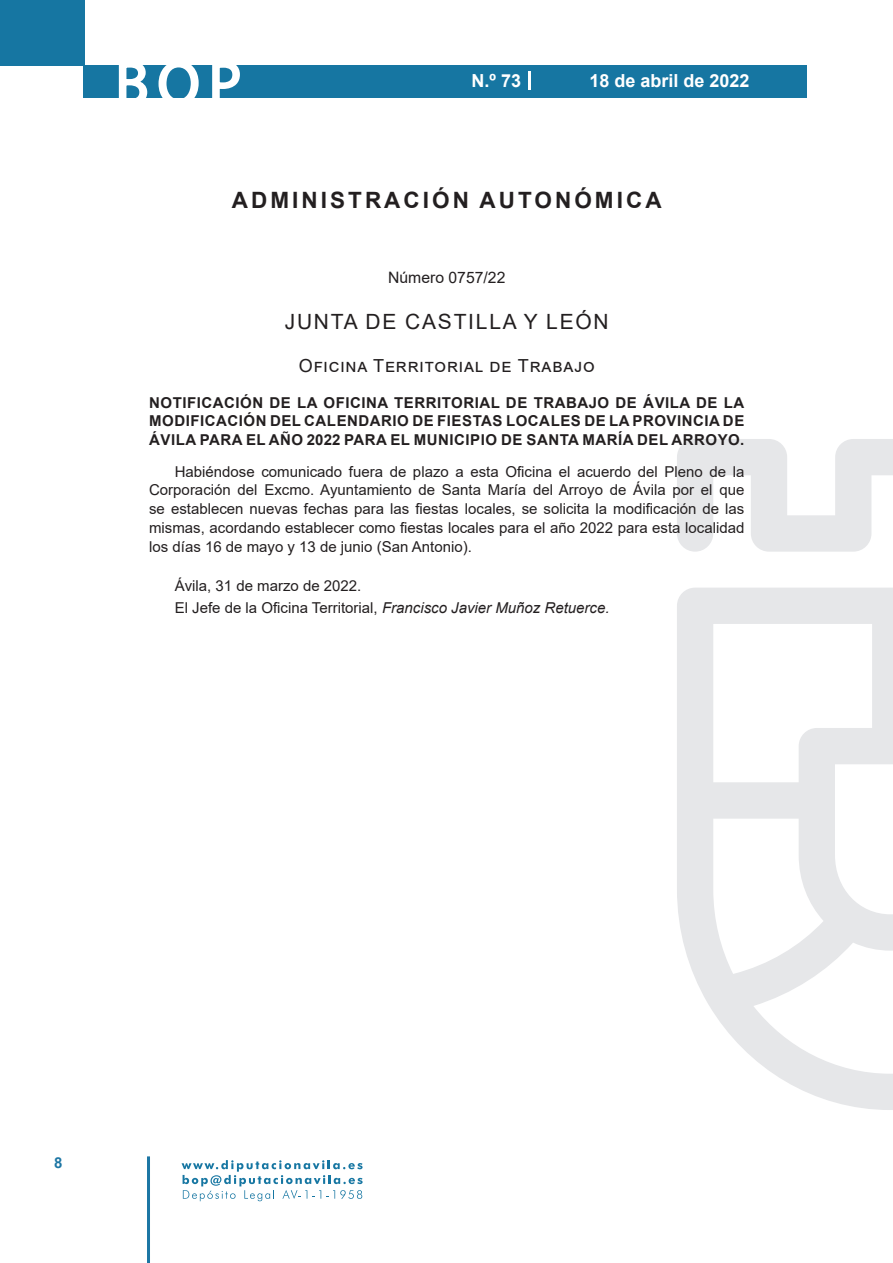
<style>
.page{position:relative;width:893px;height:1263px;background:#fff}
.page>*{position:absolute;margin:0;border:0;box-sizing:border-box;transform-origin:0 0}
.t1{font:500 61.5px "Avant Garde";color:#fff}
.t2{font:700 22.5px "Arial";letter-spacing:.135em;color:#231f20}
.t3{font:21px "Arial";letter-spacing:.085em;color:#231f20}
.t4{font:18px "Arial";letter-spacing:.05em;color:#231f20}
.t5{font:700 18px "Arial";color:#fff}
.t6{font:15.75px "Arial";color:#231f20}
.t7{font:15px/18.8px "Arial";color:#231f20;text-align:justify}
.t8{font:700 15px/18.8px "Arial";letter-spacing:.035em;color:#231f20;text-align:justify}
.t9{font:700 15px "Arial";color:#1d76a4}
.s1{font-style:italic}
</style>
<div class="page">
<div style="left:0;top:0;width:85px;height:65px;background:#1676a2"></div>
<div style="left:84px;top:65px;width:723px;height:33px;background:#1676a2"></div>
<svg style="left:118px;top:65px;width:30px;height:33px"></svg>
<svg style="left:158px;top:65px;width:41px;height:33px"></svg>
<svg style="left:212px;top:65px;width:28px;height:33px"></svg>
<svg style="left:182px;top:1160px;width:181px;height:41px"></svg>
<hr style="left:147px;top:1156px;width:3px;height:107px;background:#1d76a4">
<svg style="left:529px;top:71px;width:2px;height:19px"></svg>
<svg style="left:677px;top:439px;width:216px;height:671px"></svg>
<h1 class="t1" style="left:115px;top:46px;width:128px">BOP</h1>
<p class="t5" style="left:472px;top:68px;width:51px">N.º 73</p>
<p class="t5" style="left:589px;top:68px;width:162px">18 de abril de 2022</p>
<h2 class="t2" style="left:232px;top:185px;width:431px">ADMINISTRACIÓN AUTONÓMICA</h2>
<p class="t6" style="left:388px;top:266px;width:119px">Número 0757/22</p>
<h3 class="t3" style="left:285px;top:307px;width:326px">JUNTA DE CASTILLA Y LEÓN</h3>
<p class="t4" style="left:299px;top:353px;width:298px">Oficina Territorial de Trabajo</p>
<p class="t8" style="left:149px;top:393px;width:597px">NOTIFICACIÓN DE LA OFICINA TERRITORIAL DE TRABAJO DE ÁVILA DE LA MODIFICACIÓN DEL CALENDARIO DE FIESTAS LOCALES DE LA PROVINCIA DE ÁVILA PARA EL AÑO 2022 PARA EL MUNICIPIO DE SANTA MARÍA DEL ARROYO.</p>
<p class="t7" style="left:149px;top:462px;width:597px;text-indent:26px">Habiéndose comunicado fuera de plazo a esta Oficina el acuerdo del Pleno de la Corporación del Excmo. Ayuntamiento de Santa María del Arroyo de Ávila por el que se establecen nuevas fechas para las fiestas locales, se solicita la modificación de las mismas, acordando establecer como fiestas locales para el año 2022 para esta localidad los días 16 de mayo y 13 de junio (San Antonio).</p>
<p class="t7" style="left:175px;top:574px;width:436px;line-height:22.2px">Ávila, 31 de marzo de 2022.<br>El Jefe de la Oficina Territorial, <span class="s1">Francisco Javier Muñoz Retuerce.</span></p>
<p class="t9" style="left:54px;top:1152px;width:10px">8</p>
</div>
